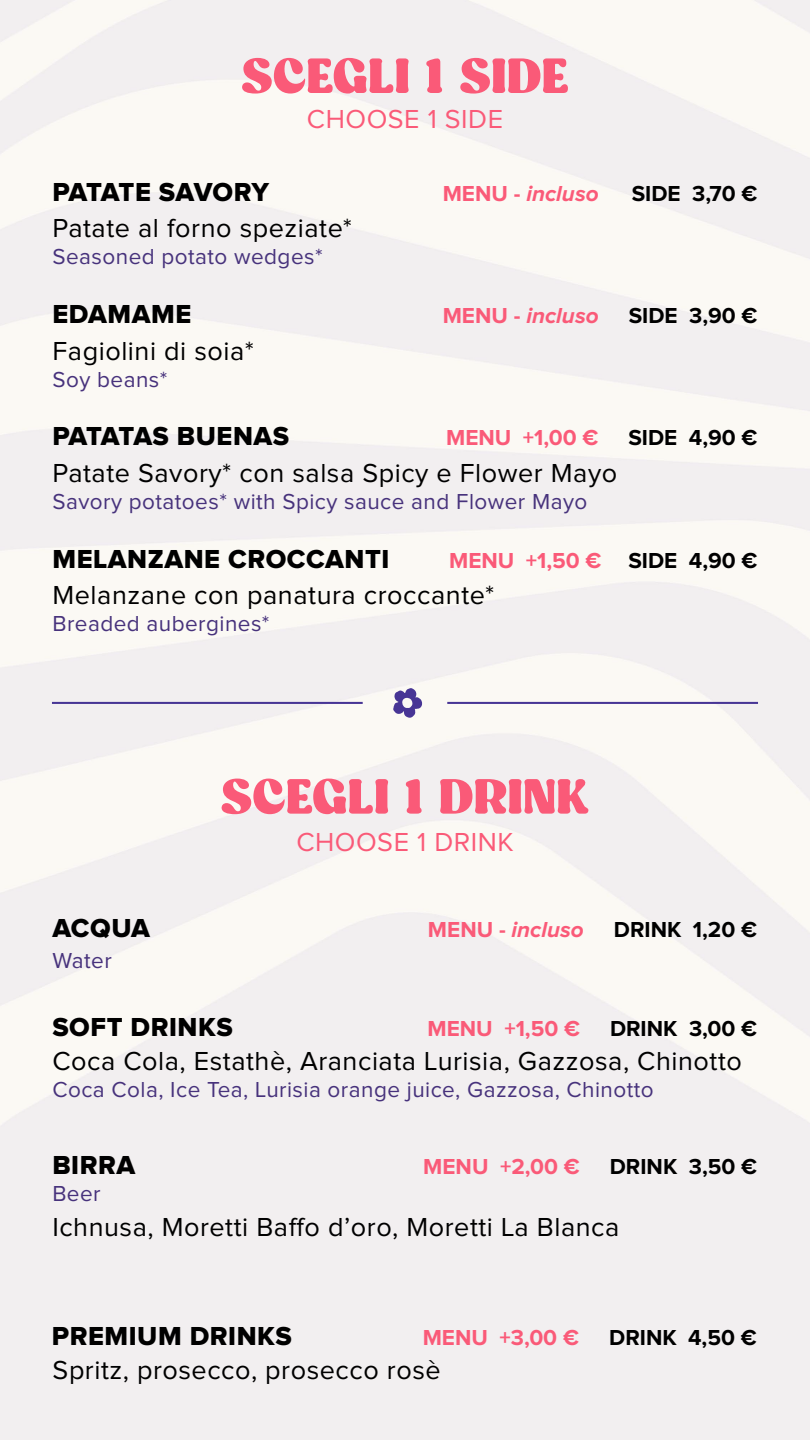
<style>
.page{position:relative;width:810px;height:1440px;background:#fff}
.page>*{position:absolute;margin:0;border:0;box-sizing:border-box;transform-origin:0 0}
.t1{font:900 54px "Capuche Trial";color:#fa5a78}
.t2{font:27px "Proxima Nova";letter-spacing:.02em;color:#000}
.t3{font:27px "Proxima Nova Extrabld";letter-spacing:.02em;color:#000}
.t4{font:27px "Proxima Nova";letter-spacing:.02em;color:#fa5a78}
.t5{font:27px "Proxima Nova Extrabld";letter-spacing:-.01em;color:#000}
.t6{font:22.5px "Proxima Nova";letter-spacing:.02em;color:#47327c}
.t7{font:700 22.5px "Proxima Nova";color:#000}
.t8{font:700 22.5px "Proxima Nova";color:#fa5a78}
.t9{font:italic 700 22.5px "Proxima Nova";color:#fa5a78}
.s1{font-style:normal}
</style>
<div class="page">
<hr style="left:52px;top:702px;width:311px;height:2px;background:#473595">
<hr style="left:447px;top:702px;width:311px;height:2px;background:#473595">
<svg style="left:393px;top:688px;width:29px;height:30px"></svg>
<svg style="left:426px;top:58px;width:16px;height:35px"></svg>
<svg style="left:405px;top:779px;width:17px;height:35px"></svg>
<h1 class="t1" style="left:241px;top:45px;width:329px">SCEGLI SIDE</h1>
<p class="t4" style="left:307px;top:106px;width:198px">CHOOSE 1 SIDE</p>
<p class="t5" style="left:52px;top:180px;width:218px">PATATE SAVORY</p>
<p class="t9" style="left:443px;top:183px;width:157px"><span class="s1">MENU -</span> incluso</p>
<p class="t7" style="left:632px;top:183px;width:127px">SIDE 3,70 €</p>
<p class="t2" style="left:52px;top:216px;width:301px">Patate al forno speziate*</p>
<p class="t6" style="left:52px;top:247px;width:272px">Seasoned potato wedges*</p>
<p class="t3" style="left:52px;top:302px;width:140px">EDAMAME</p>
<p class="t9" style="left:443px;top:306px;width:157px"><span class="s1">MENU -</span> incluso</p>
<p class="t7" style="left:629px;top:306px;width:130px">SIDE 3,90 €</p>
<p class="t2" style="left:52px;top:338px;width:203px">Fagiolini di soia*</p>
<p class="t6" style="left:52px;top:369px;width:116px">Soy beans*</p>
<p class="t3" style="left:52px;top:424px;width:238px">PATATAS BUENAS</p>
<p class="t2" style="left:52px;top:460px;width:566px">Patate Savory* con salsa Spicy e Flower Mayo</p>
<p class="t6" style="left:52px;top:491px;width:536px">Savory potatoes* with Spicy sauce and Flower Mayo</p>
<p class="t8" style="left:446px;top:428px;width:154px">MENU +1,00 €</p>
<p class="t7" style="left:628px;top:428px;width:131px">SIDE 4,90 €</p>
<p class="t3" style="left:52px;top:546px;width:338px">MELANZANE CROCCANTI</p>
<p class="t8" style="left:449px;top:550px;width:154px">MENU +1,50 €</p>
<p class="t2" style="left:52px;top:583px;width:443px">Melanzane con panatura croccante*</p>
<p class="t6" style="left:52px;top:613px;width:219px">Breaded aubergines*</p>
<p class="t7" style="left:628px;top:550px;width:131px">SIDE 4,90 €</p>
<h1 class="t1" style="left:221px;top:766px;width:370px">SCEGLI DRINK</h1>
<p class="t4" style="left:296px;top:830px;width:219px">CHOOSE 1 DRINK</p>
<p class="t3" style="left:52px;top:916px;width:99px">ACQUA</p>
<p class="t9" style="left:428px;top:920px;width:157px"><span class="s1">MENU -</span> incluso</p>
<p class="t7" style="left:614px;top:920px;width:145px">DRINK 1,20 €</p>
<p class="t6" style="left:52px;top:950px;width:61px">Water</p>
<p class="t3" style="left:52px;top:1015px;width:182px">SOFT DRINKS</p>
<p class="t8" style="left:428px;top:1018px;width:154px">MENU +1,50 €</p>
<p class="t7" style="left:610px;top:1018px;width:149px">DRINK 3,00 €</p>
<p class="t2" style="left:52px;top:1048px;width:691px">Coca Cola, Estathè, Aranciata Lurisia, Gazzosa, Chinotto</p>
<p class="t6" style="left:52px;top:1079px;width:603px">Coca Cola, Ice Tea, Lurisia orange juice, Gazzosa, Chinotto</p>
<p class="t3" style="left:52px;top:1152px;width:84px">BIRRA</p>
<p class="t8" style="left:423px;top:1156px;width:158px">MENU +2,00 €</p>
<p class="t7" style="left:610px;top:1156px;width:149px">DRINK 3,50 €</p>
<p class="t6" style="left:52px;top:1184px;width:50px">Beer</p>
<p class="t2" style="left:52px;top:1215px;width:569px">Ichnusa, Moretti Baffo d’oro, Moretti La Blanca</p>
<p class="t3" style="left:52px;top:1324px;width:241px">PREMIUM DRINKS</p>
<p class="t8" style="left:423px;top:1327px;width:158px">MENU +3,00 €</p>
<p class="t7" style="left:609px;top:1327px;width:149px">DRINK 4,50 €</p>
<p class="t2" style="left:53px;top:1358px;width:390px">Spritz, prosecco, prosecco rosè</p>
</div>
